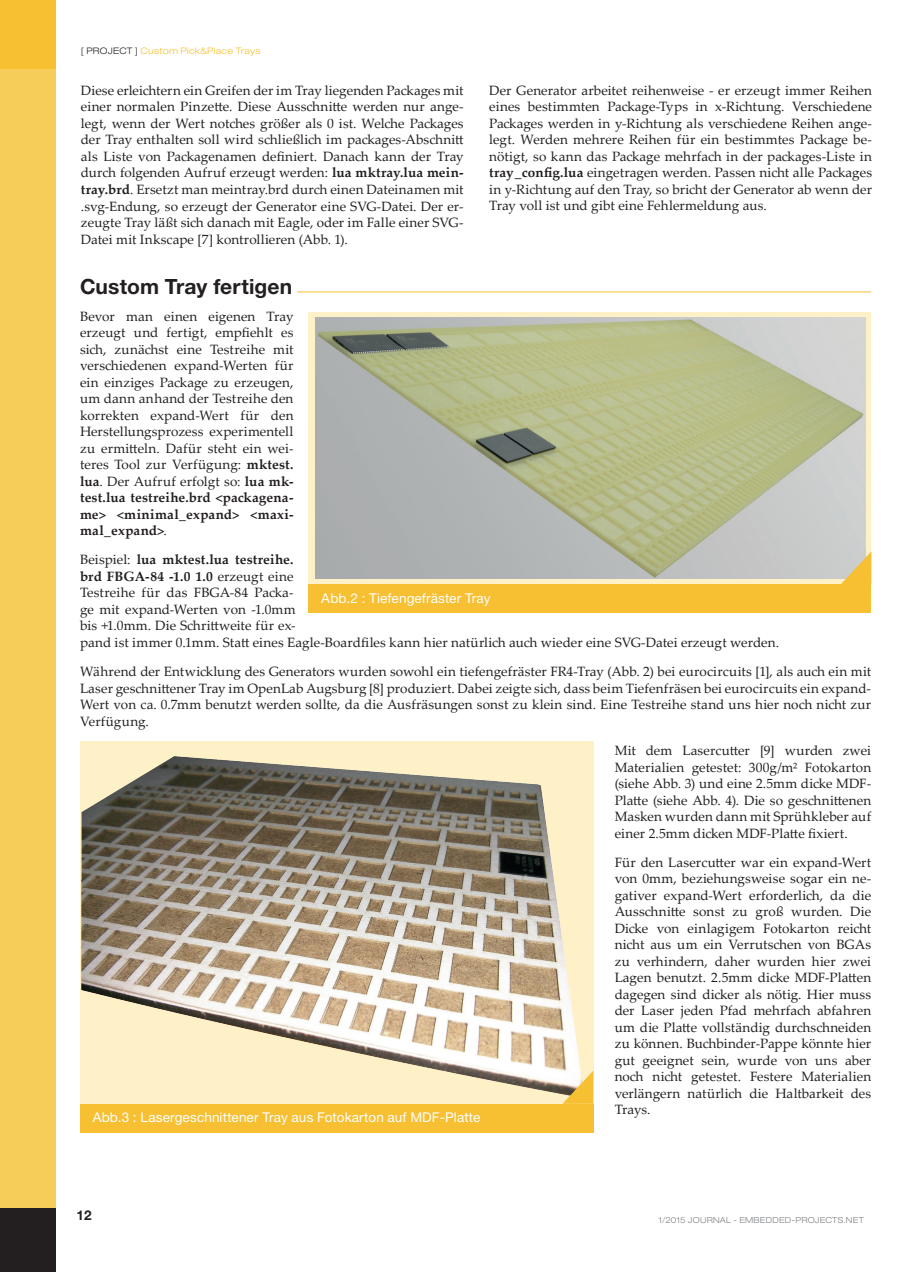
<style>
.page{position:relative;width:898px;height:1272px;background:#fff}
.page>*{position:absolute;margin:0;border:0;box-sizing:border-box;transform-origin:0 0}
.t1{font:700 21px "Helvetica Neue LT Std";letter-spacing:.005em;color:#231f20}
.t2{font:13.5px/16.5px "Palatino Linotype";letter-spacing:.005em;color:#231f20;text-align:justify}
.t3{font:13.5px "Helvetica Neue LT Std";letter-spacing:.01em;color:#fff}
.t4{font:700 13.5px "Helvetica Neue LT Std";color:#231f20}
.t5{font:300 expanded 9px "Helvetica Neue LT Std";letter-spacing:.025em;color:#f7bf32}
.t6{font:300 expanded 8.25px "Helvetica Neue LT Std";letter-spacing:.025em;color:#808285}
.s1{color:#231f20}
.s2{font-weight:700}
</style>
<div class="page">
<div style="left:0;top:68px;width:55px;height:1140px;background:#f7cd59"></div>
<div style="left:0;top:0;width:55px;height:68px;background:#f7bf32"></div>
<div style="left:0;top:1208px;width:55px;height:63px;background:#231f20"></div>
<svg style="left:308px;top:312px;width:563px;height:272px;background:#f4eac6"></svg>
<div style="left:80px;top:741px;width:513px;height:362px;background:#fef1c7"></div>
<div style="left:308px;top:584px;width:563px;height:29px;background:#f7bf32"></div>
<div style="left:80px;top:1103px;width:513px;height:29px;background:#f7bf32"></div>
<img style="left:315px;top:318px;width:549px;height:260px">
<hr style="left:297px;top:291px;width:573px;height:1px;background:#f7bf32">
<svg style="left:840px;top:551px;width:31px;height:33px"></svg>
<img style="left:81px;top:756px;width:500px;height:339px">
<svg style="left:562px;top:1070px;width:31px;height:33px"></svg>
<p class="t5" style="left:81px;top:46px;width:181px"><span class="s1">[ PROJECT ]</span> Custom Pick&amp;Place Trays</p>
<p class="t2" style="left:81px;top:82px;width:384px">Diese erleichtern ein Greifen der im Tray liegenden Packages mit einer normalen Pinzette. Diese Ausschnitte werden nur ange&shy;legt, wenn der Wert notches größer als 0 ist. Welche Packages der Tray enthalten soll wird schließlich im packages-Abschnitt als Liste von Packagenamen definiert. Danach kann der Tray durch folgenden Aufruf erzeugt werden: <span class="s2">lua mktray.lua mein&shy;tray.brd</span>. Ersetzt man meintray.brd durch einen Dateinamen mit .svg-Endung, so erzeugt der Generator eine SVG-Datei. Der er&shy;zeugte Tray läßt sich danach mit Eagle, oder im Falle einer SVG-Datei mit Inkscape [7] kontrollieren (Abb. 1).</p>
<p class="t2" style="left:489px;top:82px;width:384px">Der Generator arbeitet reihenweise - er erzeugt immer Reihen eines bestimmten Package-Typs in x-Richtung. Verschiedene Packages werden in y-Richtung als verschiedene Reihen ange&shy;legt. Werden mehrere Reihen für ein bestimmtes Package be&shy;nötigt, so kann das Package mehrfach in der packages-Liste in <span class="s2">tray_config.lua</span> eingetragen werden. Passen nicht alle Packages in y-Richtung auf den Tray, so bricht der Generator ab wenn der Tray voll ist und gibt eine Fehlermeldung aus.</p>
<h1 class="t1" style="left:80px;top:273px;width:213px">Custom Tray fertigen</h1>
<p class="t2" style="left:80px;top:307px;width:215px">Bevor man einen eigenen Tray erzeugt und fertigt, empfiehlt es sich, zunächst eine Testreihe mit verschiedenen expand-Werten für ein einziges Package zu erzeugen, um dann anhand der Testreihe den korrekten expand-Wert für den Herstellungsprozess experimentell zu ermitteln. Dafür steht ein wei&shy;teres Tool zur Verfügung: <span class="s2">mktest. lua</span>. Der Aufruf erfolgt so: <span class="s2">lua mk&shy;test.lua testreihe.brd &lt;packagena&shy;me&gt; &lt;minimal_expand&gt; &lt;maxi&shy;mal_expand&gt;</span>.</p>
<p class="t2" style="left:80px;top:551px;width:700px;text-align:left">Beispiel: <span class="s2">lua mktest.lua testreihe.<br>brd FBGA-84 -1.0 1.0</span> erzeugt eine<br>Testreihe für das FBGA-84 Packa-<br>ge mit expand-Werten von -1.0mm<br>bis +1.0mm. Die Schrittweite für ex-<br>pand ist immer 0.1mm. Statt eines Eagle-Boardfiles kann hier natürlich auch wieder eine SVG-Datei erzeugt werden.</p>
<p class="t2" style="left:80px;top:663px;width:792px">Während der Entwicklung des Generators wurden sowohl ein tiefengefräster FR4-Tray (Abb. 2) bei eurocircuits [1], als auch ein mit Laser geschnittener Tray im OpenLab Augsburg [8] produziert. Dabei zeigte sich, dass beim Tiefenfräsen bei eurocircuits ein expand-Wert von ca. 0.7mm benutzt werden sollte, da die Ausfräsungen sonst zu klein sind. Eine Testreihe stand uns hier noch nicht zur Verfügung.</p>
<p class="t2" style="left:614px;top:741px;width:258px">Mit dem Lasercutter [9] wurden zwei Materialien getestet: 300g/m² Fotokarton (siehe Abb. 3) und eine 2.5mm dicke MDF-Platte (siehe Abb. 4). Die so geschnittenen Masken wurden dann mit Sprühkleber auf einer 2.5mm dicken MDF-Platte fixiert.</p>
<p class="t2" style="left:614px;top:853px;width:258px">Für den Lasercutter war ein expand-Wert von 0mm, beziehungsweise sogar ein ne&shy;gativer expand-Wert erforderlich, da die Ausschnitte sonst zu groß wurden. Die Dicke von einlagigem Fotokarton reicht nicht aus um ein Verrutschen von BGAs zu verhindern, daher wurden hier zwei Lagen benutzt. 2.5mm dicke MDF-Platten dagegen sind dicker als nötig. Hier muss der Laser jeden Pfad mehrfach abfahren um die Platte vollständig durchschneiden zu können. Buchbinder-Pappe könnte hier gut geeignet sein, wurde von uns aber noch nicht getestet. Festere Materialien verlängern natürlich die Haltbarkeit des Trays.</p>
<p class="t3" style="left:321px;top:590px;width:171px">Abb.2 : Tiefengefräster Tray</p>
<p class="t3" style="left:93px;top:1109px;width:389px">Abb.3 : Lasergeschnittener Tray aus Fotokarton auf MDF-Platte</p>
<p class="t4" style="left:77px;top:1206px;width:17px">12</p>
<p class="t6" style="left:658px;top:1214px;width:207px">1/2015 JOURNAL - EMBEDDED-PROJECTS.NET</p>
</div>
